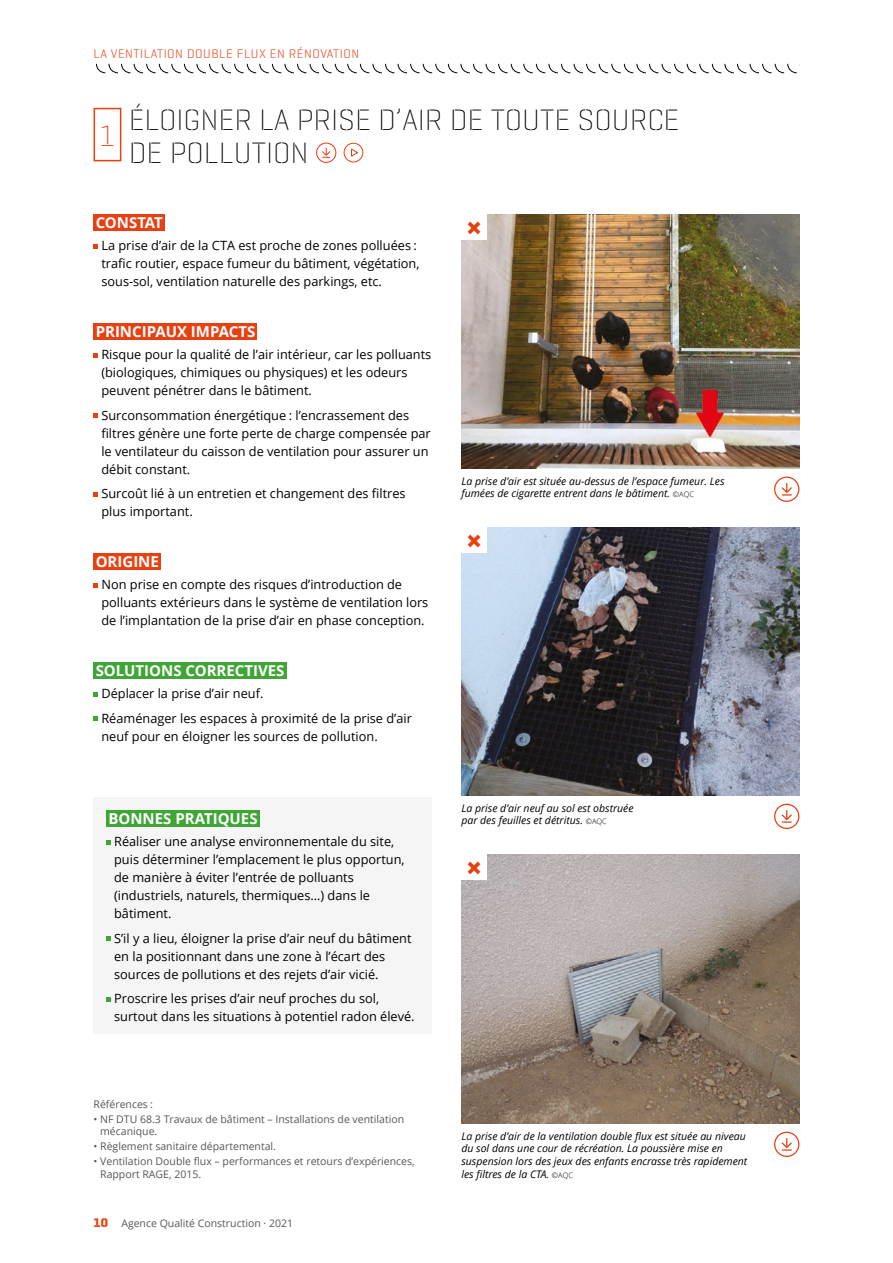
<style>
.page{position:relative;width:893px;height:1263px;background:#fff}
.page>*{position:absolute;margin:0;border:0;box-sizing:border-box;transform-origin:0 0}
.t1{font:30px/33px "Geogrotesque Stencil B Ul";color:#000}
.t2{font:30px "Geogrotesque Stencil B Ul";color:#e74011}
.t3{font:800 28.5px "Open Sans";color:#e74011}
.t4{font:700 15px "Open Sans";color:#fff}
.t5{font:12.75px/18px "Open Sans";color:#000}
.t6{font:12.75px "Geogrotesque Stencil A Lg";letter-spacing:.04em;color:#e74011}
.t7{font:italic 10.5px/12.8px "Open Sans";color:#000}
.t8{font:10.5px/12.8px "Open Sans";color:#575756}
.s1{font-weight:300;font-style:normal;font-size:7.5px}
.s2{font-family:"Geogrotesque Stencil A";font-weight:700;font-size:12.75px;color:#e74011}
</style>
<div class="page">
<img style="left:461px;top:214px;width:338px;height:254px">
<div style="left:461px;top:214px;width:26px;height:26px;background:#fff"></div>
<div style="left:94px;top:108px;width:27px;height:53px;border:2px solid #e74011"></div>
<svg style="left:316px;top:143px;width:20px;height:20px"></svg>
<div style="left:94px;top:214px;width:71px;height:17px;background:#e74011"></div>
<div style="left:94px;top:323px;width:163px;height:17px;background:#e74011"></div>
<div style="left:94px;top:553px;width:67px;height:17px;background:#e74011"></div>
<div style="left:94px;top:662px;width:193px;height:17px;background:#3fa535"></div>
<svg style="left:94px;top:244px;width:4px;height:4px"></svg>
<svg style="left:94px;top:353px;width:4px;height:5px"></svg>
<svg style="left:94px;top:413px;width:4px;height:5px"></svg>
<svg style="left:94px;top:492px;width:4px;height:4px"></svg>
<svg style="left:94px;top:583px;width:4px;height:4px"></svg>
<svg style="left:94px;top:692px;width:4px;height:5px"></svg>
<svg style="left:94px;top:716px;width:4px;height:5px"></svg>
<div style="left:94px;top:797px;width:338px;height:237px;background:#f6f5f6"></div>
<div style="left:106px;top:810px;width:154px;height:17px;background:#3fa535"></div>
<svg style="left:106px;top:840px;width:5px;height:5px"></svg>
<svg style="left:106px;top:936px;width:5px;height:5px"></svg>
<svg style="left:106px;top:997px;width:5px;height:4px"></svg>
<img style="left:461px;top:527px;width:338px;height:268px">
<img style="left:461px;top:854px;width:338px;height:269px">
<div style="left:461px;top:527px;width:26px;height:26px;background:#fff"></div>
<div style="left:461px;top:854px;width:26px;height:26px;background:#fff"></div>
<svg style="left:96px;top:64px;width:701px;height:10px"></svg>
<svg style="left:774px;top:476px;width:25px;height:26px"></svg>
<svg style="left:774px;top:804px;width:25px;height:25px"></svg>
<svg style="left:774px;top:1132px;width:25px;height:25px"></svg>
<svg style="left:344px;top:143px;width:19px;height:19px"></svg>
<p class="t6" style="left:94px;top:46px;width:267px">LA VENTILATION DOUBLE FLUX EN RÉNOVATION</p>
<h1 class="t2" style="left:100px;top:117px;width:17px">1</h1>
<h1 class="t1" style="left:129px;top:103px;width:552px">ÉLOIGNER LA PRISE D’AIR DE TOUTE SOURCE<br>DE POLLUTION</h1>
<p class="t4" style="left:96px;top:212px;width:69px">CONSTAT</p>
<p class="t5" style="left:101px;top:236px;width:320px">La prise d’air de la CTA est proche de zones polluées : trafic routier, espace fumeur du bâtiment, végétation, sous-sol, ventilation naturelle des parkings, etc.</p>
<p class="t4" style="left:96px;top:321px;width:161px">PRINCIPAUX IMPACTS</p>
<p class="t5" style="left:101px;top:345px;width:331px">Risque pour la qualité de l’air intérieur, car les polluants (biologiques, chimiques ou physiques) et les odeurs peuvent pénétrer dans le bâtiment.</p>
<p class="t5" style="left:101px;top:406px;width:331px">Surconsommation énergétique : l’encrassement des filtres génère une forte perte de charge compensée par le ventilateur du caisson de ventilation pour assurer un débit constant.</p>
<p class="t5" style="left:101px;top:484px;width:306px">Surcoût lié à un entretien et changement des filtres plus important.</p>
<p class="t4" style="left:96px;top:551px;width:65px">ORIGINE</p>
<p class="t5" style="left:101px;top:575px;width:328px">Non prise en compte des risques d’introduction de polluants extérieurs dans le système de ventilation lors de l’implantation de la prise d’air en phase conception.</p>
<p class="t4" style="left:96px;top:660px;width:190px">SOLUTIONS CORRECTIVES</p>
<p class="t5" style="left:101px;top:681px;width:312px;line-height:24.5px">Déplacer la prise d’air neuf.<br>Réaménager les espaces à proximité de la prise d’air</p>
<p class="t5" style="left:101px;top:727px;width:278px">neuf pour en éloigner les sources de pollution.</p>
<p class="t4" style="left:108px;top:808px;width:151px">BONNES PRATIQUES</p>
<p class="t5" style="left:114px;top:832px;width:292px">Réaliser une analyse environnementale du site, puis déterminer l’emplacement le plus opportun, de manière à éviter l’entrée de polluants (industriels, naturels, thermiques…) dans le bâtiment.</p>
<p class="t5" style="left:114px;top:928px;width:299px">S’il y a lieu, éloigner la prise d’air neuf du bâtiment en la positionnant dans une zone à l’écart des sources de pollutions et des rejets d’air vicié.</p>
<p class="t5" style="left:114px;top:989px;width:302px">Proscrire les prises d’air neuf proches du sol, surtout dans les situations à potentiel radon élevé.</p>
<h2 class="t3" style="left:466px;top:206px;width:18px">×</h2>
<p class="t7" style="left:461px;top:474px;width:265px">La prise d’air est située au-dessus de l’espace fumeur. Les fumées de cigarette entrent dans le bâtiment. <span class="s1">©AQC</span></p>
<h2 class="t3" style="left:466px;top:519px;width:18px">×</h2>
<p class="t7" style="left:461px;top:801px;width:174px">La prise d’air neuf au sol est obstruée par des feuilles et détritus. <span class="s1">©AQC</span></p>
<h2 class="t3" style="left:466px;top:846px;width:18px">×</h2>
<p class="t8" style="left:94px;top:1097px;width:61px">Références :</p>
<p class="t8" style="left:100px;top:1112px;width:305px;text-indent:-7px">• NF DTU 68.3 Travaux de bâtiment – Installations de ventilation mécanique.</p>
<p class="t8" style="left:94px;top:1140px;width:184px">• Règlement sanitaire départemental.</p>
<p class="t8" style="left:100px;top:1155px;width:316px;text-indent:-7px">• Ventilation Double flux – performances et retours d’expériences,<br>Rapport RAGE, 2015.</p>
<p class="t8" style="left:94px;top:1216px;width:201px"><span class="s2">10</span> Agence Qualité Construction · 2021</p>
<p class="t7" style="left:461px;top:1129px;width:287px">La prise d’air de la ventilation double flux est située au niveau du sol dans une cour de récréation. La poussière mise en suspension lors des jeux des enfants encrasse très rapidement les filtres de la CTA. <span class="s1">©AQC</span></p>
</div>
